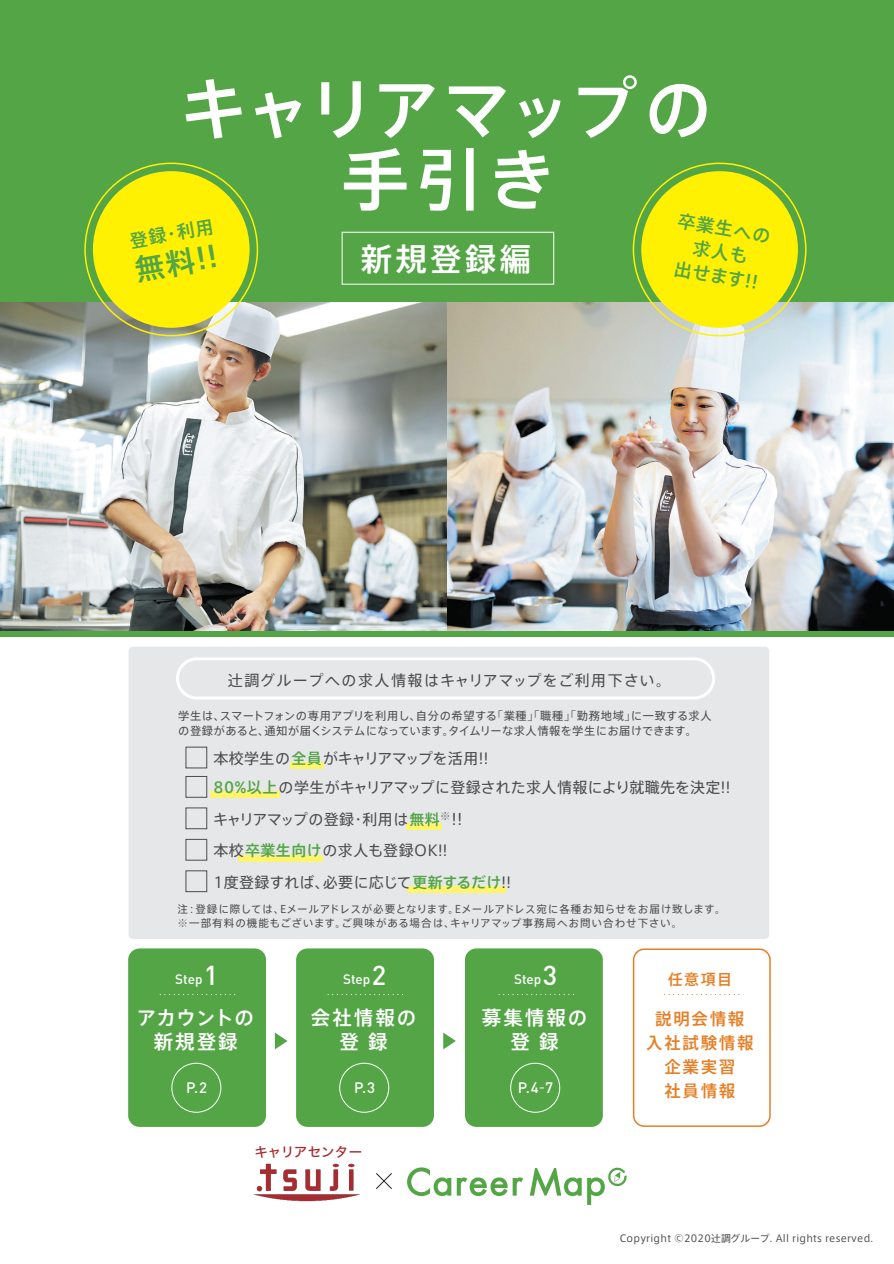
<style>
.page{position:relative;width:894px;height:1264px;background:#fff}
.page>*{position:absolute;margin:0;border:0;box-sizing:border-box;transform-origin:0 0}
.t1{font:500 67.5px/70.5px "Axis Std";letter-spacing:-.04em;color:#fff;text-align:center}
.t2{font:500 31.5px "Axis Std";letter-spacing:.1em;color:#fff}
.t3{font:500 29.55px "Axis Std";color:#54a546}
.t4{font:500 19.5px/24px "Axis Std";letter-spacing:.1em;color:#fff;text-align:center}
.t5{font:500 19.5px/24px "Axis Std";letter-spacing:.03em;color:#fff;text-align:center}
.t6{font:500 18px/24px "Axis Std";color:#54a546;text-align:center}
.t7{font:500 16.5px/24px "Axis Std";letter-spacing:.1em;color:#e57f25;text-align:center}
.t8{font:15px/31.5px "Axis Std";letter-spacing:.025em;color:#4b4c4d}
.t9{font:15px "Axis Std";letter-spacing:.085em;color:#4b4c4d}
.t10{font:15px "Axis Std";letter-spacing:.005em;color:#4b4c4d}
.t11{font:500 15px "DIN";color:#fff}
.t12{font:500 15px "Axis Std";color:#e57f25}
.t13{font:500 13.5px "DIN";color:#fff}
.t14{font:13.5px "Hira Kaku Std W5";letter-spacing:.01em;color:#a72b30}
.t15{font:11.25px/15px "Axis Std";letter-spacing:.03em;color:#4b4c4d}
.t16{font:10.5px/13.5px "Axis Std";letter-spacing:.07em;color:#4b4c4d}
.t17{font:9.75px "Axis Std";letter-spacing:.025em;color:#4b4c4d}
.s1{font-weight:500;color:#54a546}
.s2{font-size:15.6px}
.s3{font-size:27px}
.s4{font-family:"DIN Regular Alternate";font-weight:400}
</style>
<div class="page">
<div style="left:0;top:0;width:893px;height:636px;background:#54a546"></div>
<img style="left:0;top:303px;width:893px;height:327px">
<img style="left:253px;top:1163px;width:107px;height:39px">
<svg style="left:376px;top:1173px;width:16px;height:16px"></svg>
<svg style="left:407px;top:1167px;width:116px;height:28px"></svg>
<svg style="left:530px;top:1168px;width:51px;height:27px"></svg>
<svg style="left:587px;top:1167px;width:40px;height:37px"></svg>
<div style="left:341px;top:232px;width:213px;height:52px;border:1px solid #fff"></div>
<div style="left:641px;top:171px;width:156px;height:157px;background:#fff101;border-radius:50%"></div>
<div style="left:93px;top:171px;width:156px;height:157px;background:#fff101;border-radius:50%"></div>
<div style="left:128px;top:948px;width:138px;height:178px;background:#54a546;border-radius:11px"></div>
<div style="left:171px;top:1062px;width:50px;height:50px;border:1px solid #fff;border-radius:50%"></div>
<div style="left:296px;top:948px;width:138px;height:178px;background:#54a546;border-radius:11px"></div>
<div style="left:465px;top:948px;width:137px;height:178px;background:#54a546;border-radius:11px"></div>
<div style="left:339px;top:1062px;width:50px;height:50px;border:1px solid #fff;border-radius:50%"></div>
<div style="left:510px;top:1062px;width:50px;height:50px;border:1px solid #fff;border-radius:50%"></div>
<svg style="left:632px;top:948px;width:138px;height:178px"></svg>
<svg style="left:275px;top:1032px;width:12px;height:17px"></svg>
<svg style="left:443px;top:1032px;width:13px;height:17px"></svg>
<div style="left:129px;top:646px;width:640px;height:292px;background:#e6e7e9;border-radius:4px"></div>
<div style="left:290px;top:761px;width:33px;height:7px;background:#fff46d"></div>
<div style="left:210px;top:790px;width:70px;height:7px;background:#fff46d"></div>
<div style="left:406px;top:823px;width:35px;height:7px;background:#fff46d"></div>
<div style="left:238px;top:855px;width:84px;height:6px;background:#fff46d"></div>
<div style="left:407px;top:886px;width:99px;height:7px;background:#fff46d"></div>
<div style="left:185px;top:746px;width:22px;height:22px;border:1px solid #4b4c4d"></div>
<div style="left:185px;top:776px;width:22px;height:21px;border:1px solid #4b4c4d"></div>
<div style="left:185px;top:807px;width:22px;height:22px;border:1px solid #4b4c4d"></div>
<div style="left:185px;top:838px;width:22px;height:22px;border:1px solid #4b4c4d"></div>
<div style="left:185px;top:870px;width:22px;height:21px;border:1px solid #4b4c4d"></div>
<div style="left:176px;top:657px;width:539px;height:42px;border:3px solid #fff;border-radius:20px"></div>
<h1 class="t1" style="left:180px;top:69px;width:533px">キャリアマップの手引き</h1>
<h2 class="t2" style="left:360px;top:235px;width:172px">新規登録編</h2>
<h3 class="t6" style="left:680px;top:207px;width:95px;rotate:10deg">卒業生への求人も<br>出せます!!</h3>
<h3 class="t6" style="left:128px;top:228px;width:86px;rotate:-10deg">登録・利用</h3>
<h3 class="t3" style="left:131px;top:248px;width:84px;rotate:-10deg">無料!!</h3>
<h3 class="t9" style="left:228px;top:669px;width:444px">辻調グループへの求人情報はキャリアマップをご利用下さい。</h3>
<p class="t15" style="left:178px;top:707px;width:535px">学生は、スマートフォンの専用アプリを利用し、自分の希望する「業種」「職種」「勤務地域」に一致する求人の登録があると、通知が届くシステムになっています。タイムリーな求人情報を学生にお届けできます。</p>
<h3 class="t10" style="left:213px;top:747px;width:276px">本校学生の<span class="s1">全員</span>がキャリアマップを活用!!</h3>
<h3 class="t8" style="left:213px;top:771px;width:518px"><span class="s1">80%以上</span>の学生がキャリアマップに登録された求人情報により就職先を決定!!キャリアマップの登録・利用は<span class="s1">無料</span><sup>※</sup><span class="s2">!!<br></span>本校<span class="s1">卒業生向け</span>の求人も登録OK!!<br>1度登録すれば、必要に応じて<span class="s1">更新するだけ</span>!!</h3>
<p class="t16" style="left:177px;top:901px;width:549px">注：登録に際しては、Eメールアドレスが必要となります。Eメールアドレス宛に各種お知らせをお届け致します。※一部有料の機能もございます。ご興味がある場合は、キャリアマップ事務局へお問い合わせ下さい。</p>
<p class="t13" style="left:175px;top:970px;width:45px">Step<span class="s3">1</span></p>
<h3 class="t5" style="left:137px;top:1004px;width:119px">アカウントの新規登録</h3>
<h3 class="t11" style="left:186px;top:1077px;width:23px">P.2</h3>
<p class="t13" style="left:343px;top:970px;width:45px">Step<span class="s3">2</span></p>
<h3 class="t4" style="left:311px;top:1004px;width:107px">会社情報の登 録</h3>
<h3 class="t11" style="left:354px;top:1077px;width:22px">P.3</h3>
<p class="t13" style="left:514px;top:970px;width:45px">Step<span class="s3">3</span></p>
<h3 class="t4" style="left:482px;top:1004px;width:107px">募集情報の登 録</h3>
<h3 class="t7" style="left:646px;top:1005px;width:109px">説明会情報入社試験情報企業実習<br>社員情報</h3>
<h3 class="t12" style="left:667px;top:967px;width:66px">任意項目</h3>
<h3 class="t11" style="left:517px;top:1077px;width:37px">P.4<span class="s4">-</span>7</h3>
<p class="t14" style="left:254px;top:1141px;width:109px">キャリアセンター</p>
<p class="t17" style="left:619px;top:1230px;width:255px">Copyright ©2020辻調グループ. All rights reserved.</p>
</div>
